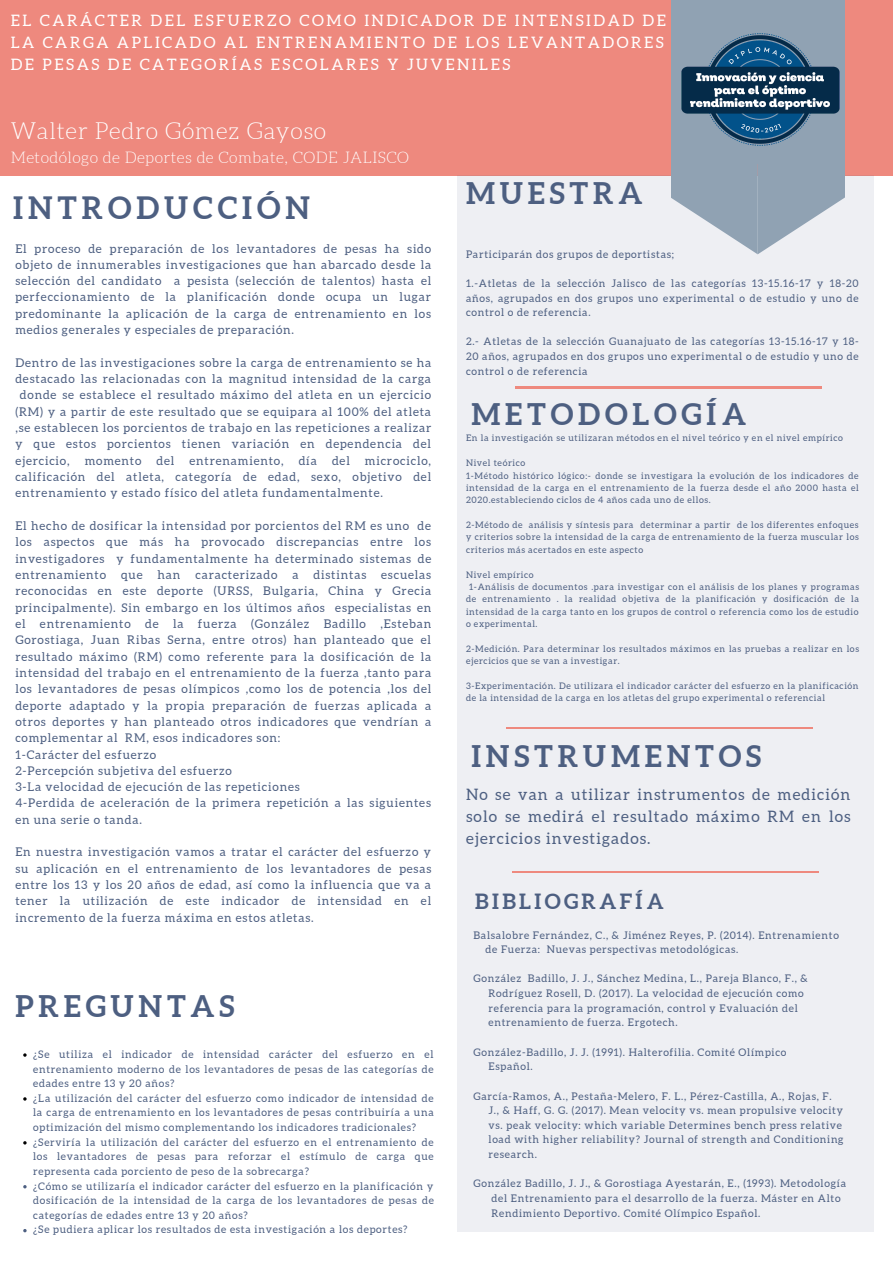
<style>
.page{position:relative;width:893px;height:1263px;background:#fff}
.page>*{position:absolute;margin:0;border:0;box-sizing:border-box;transform-origin:0 0}
.t1{font:700 30.83px "Aleo";letter-spacing:.16em;color:#4d5f81}
.t2{font:700 29.78px "Aleo";letter-spacing:.16em;color:#4d5f81}
.t3{font:300 23.17px "Aleo";letter-spacing:.03em;color:#fff}
.t4{font:700 21px "Aleo";letter-spacing:.16em;color:#4d5f81}
.t5{font:15.75px/22px "Aleo";letter-spacing:.16em;color:#fff}
.t6{font:15.75px/22px "Aleo";letter-spacing:.07em;color:#4d5f81;text-align:justify}
.t7{font:300 15.75px "Aleo";letter-spacing:.03em;color:#fff}
.t8{font:12px/16.4px "Aleo";letter-spacing:.07em;color:#4d5f81;text-align:justify}
.t9{font:10.5px/14.6px "Aleo";letter-spacing:.07em;color:#4d5f81;text-align:justify}
.t10{font:9px/12.4px "Aleo";letter-spacing:.07em;color:#4d5f81;text-align:justify}
</style>
<div class="page">
<div style="left:0;top:0;width:893px;height:175px;background:#ee897e"></div>
<div style="left:457px;top:175px;width:416px;height:1056px;background:#eeeff3"></div>
<div style="left:671px;top:0;width:173px;height:163px;background:#90a2b3"></div>
<svg style="left:671px;top:163px;width:173px;height:91px"></svg>
<hr style="left:515px;top:386px;width:306px;height:2px;background:#ee897e">
<hr style="left:505px;top:727px;width:307px;height:2px;background:#ee897e">
<svg style="left:23px;top:1053px;width:4px;height:4px"></svg>
<svg style="left:23px;top:1097px;width:4px;height:3px"></svg>
<svg style="left:23px;top:1141px;width:4px;height:3px"></svg>
<svg style="left:23px;top:1185px;width:4px;height:3px"></svg>
<svg style="left:23px;top:1229px;width:4px;height:3px"></svg>
<hr style="left:512px;top:871px;width:307px;height:2px;background:#ee897e">
<img style="left:681px;top:23px;width:164px;height:129px">
<p class="t5" style="left:11px;top:9px;width:657px">EL CARÁCTER DEL ESFUERZO COMO INDICADOR DE INTENSIDAD DE<br>LA CARGA APLICADO AL ENTRENAMIENTO DE LOS LEVANTADORES<br>DE PESAS DE CATEGORÍAS ESCOLARES Y JUVENILES</p>
<p class="t3" style="left:11px;top:118px;width:317px">Walter Pedro Gómez Gayoso</p>
<p class="t7" style="left:11px;top:149px;width:400px">Metodólogo de Deportes de Combate, CODE JALISCO</p>
<p class="t1" style="left:13px;top:190px;width:298px">INTRODUCCIÓN</p>
<p class="t8" style="left:15px;top:240px;width:417px">El proceso de preparación de los levantadores de pesas ha sido objeto de innumerables investigaciones que han abarcado desde la selección del candidato a pesista (selección de talentos) hasta el perfeccionamiento de la planificación donde ocupa un lugar predominante la aplicación de la carga de entrenamiento en los medios generales y especiales de preparación.</p>
<p class="t8" style="left:15px;top:354px;width:417px">Dentro de las investigaciones sobre la carga de entrenamiento se ha</p>
<p class="t8" style="left:15px;top:371px;width:417px">destacado las relacionadas con la magnitud intensidad de la carga</p>
<p class="t8" style="left:20px;top:387px;width:413px">donde se establece el resultado máximo del atleta en un ejercicio</p>
<p class="t8" style="left:15px;top:403px;width:417px">(RM) y a partir de este resultado que se equipara al 100% del atleta</p>
<p class="t8" style="left:15px;top:420px;width:417px">,se establecen los porcientos de trabajo en las repeticiones a realizar</p>
<p class="t8" style="left:15px;top:436px;width:417px">y que estos porcientos tienen variación en dependencia del</p>
<p class="t8" style="left:15px;top:452px;width:56px">ejercicio,</p>
<p class="t8" style="left:85px;top:452px;width:58px">momento</p>
<p class="t8" style="left:157px;top:452px;width:19px">del</p>
<p class="t8" style="left:189px;top:452px;width:96px">entrenamiento,</p>
<p class="t8" style="left:299px;top:452px;width:20px">día</p>
<p class="t8" style="left:332px;top:452px;width:19px">del</p>
<p class="t8" style="left:15px;top:452px;width:417px;text-indent:349px">microciclo, calificación del atleta, categoría de edad, sexo, objetivo del entrenamiento y estado físico del atleta fundamentalmente.</p>
<p class="t8" style="left:15px;top:517px;width:417px">El hecho de dosificar la intensidad por porcientos del RM es uno de los aspectos que más ha provocado discrepancias entre los investigadores y fundamentalmente ha determinado sistemas de entrenamiento que han caracterizado a distintas escuelas reconocidas en este deporte (URSS, Bulgaria, China y Grecia principalmente). Sin embargo en los últimos años especialistas en el entrenamiento de la fuerza (González Badillo ,Esteban Gorostiaga, Juan Ribas Serna, entre otros) han planteado que el resultado máximo (RM) como referente para la dosificación de la intensidad del trabajo en el entrenamiento de la fuerza ,tanto para los levantadores de pesas olímpicos ,como los de potencia ,los del deporte adaptado y la propia preparación de fuerzas aplicada a otros deportes y han planteado otros indicadores que vendrían a complementar al RM, esos indicadores son:</p>
<p class="t8" style="left:15px;top:746px;width:142px">1-Carácter del esfuerzo</p>
<p class="t8" style="left:15px;top:762px;width:218px">2-Percepción subjetiva del esfuerzo</p>
<p class="t8" style="left:15px;top:779px;width:286px">3-La velocidad de ejecución de las repeticiones</p>
<p class="t8" style="left:15px;top:795px;width:417px">4-Perdida de aceleración de la primera repetición a las siguientes en una serie o tanda.</p>
<p class="t8" style="left:15px;top:844px;width:417px">En nuestra investigación vamos a tratar el carácter del esfuerzo y su aplicación en el entrenamiento de los levantadores de pesas entre los 13 y los 20 años de edad, así como la influencia que va a tener la utilización de este indicador de intensidad en el incremento de la fuerza máxima en estos atletas.</p>
<p class="t2" style="left:16px;top:989px;width:220px">PREGUNTAS</p>
<p class="t9" style="left:33px;top:1047px;width:402px">¿Se utiliza el indicador de intensidad carácter del esfuerzo en el entrenamiento moderno de los levantadores de pesas de las categorías de edades entre 13 y 20 años?</p>
<p class="t9" style="left:33px;top:1091px;width:402px">¿La utilización del carácter del esfuerzo como indicador de intensidad de la carga de entrenamiento en los levantadores de pesas contribuiría a una optimización del mismo complementando los indicadores tradicionales?</p>
<p class="t9" style="left:33px;top:1134px;width:402px">¿Serviría la utilización del carácter del esfuerzo en el entrenamiento de los levantadores de pesas para reforzar el estímulo de carga que representa cada porciento de peso de la sobrecarga?</p>
<p class="t9" style="left:33px;top:1178px;width:402px">¿Cómo se utilizaría el indicador carácter del esfuerzo en la planificación y dosificación de la intensidad de la carga de los levantadores de pesas de categorías de edades entre 13 y 20 años?</p>
<p class="t9" style="left:33px;top:1222px;width:376px">¿Se pudiera aplicar los resultados de esta investigación a los deportes?</p>
<p class="t2" style="left:466px;top:176px;width:178px">MUESTRA</p>
<p class="t9" style="left:466px;top:247px;width:209px">Participarán dos grupos de deportistas;</p>
<p class="t9" style="left:466px;top:276px;width:394px">1.-Atletas de la selección Jalisco de las categorías 13-15.16-17 y 18-20 años, agrupados en dos grupos uno experimental o de estudio y uno de control o de referencia.</p>
<p class="t9" style="left:466px;top:334px;width:394px">2.- Atletas de la selección Guanajuato de las categorías 13-15.16-17 y 18- 20 años, agrupados en dos grupos uno experimental o de estudio y uno de control o de referencia</p>
<p class="t2" style="left:471px;top:397px;width:276px">METODOLOGÍA</p>
<p class="t10" style="left:466px;top:432px;width:378px">En la investigación se utilizaran métodos en el nivel teórico y en el nivel empírico</p>
<p class="t10" style="left:466px;top:457px;width:61px">Nivel teórico</p>
<p class="t10" style="left:466px;top:469px;width:394px">1-Método histórico lógico:- donde se investigara la evolución de los indicadores de intensidad de la carga en el entrenamiento de la fuerza desde el año 2000 hasta el 2020.estableciendo ciclos de 4 años cada uno de ellos.</p>
<p class="t10" style="left:466px;top:519px;width:394px">2-Método de análisis y síntesis para determinar a partir de los diferentes enfoques y criterios sobre la intensidad de la carga de entrenamiento de la fuerza muscular los criterios más acertados en este aspecto</p>
<p class="t10" style="left:466px;top:568px;width:69px">Nivel empírico</p>
<p class="t10" style="left:466px;top:580px;width:394px;text-indent:3px">1-Análisis de documentos .para investigar con el análisis de los planes y programas de entrenamiento . la realidad objetiva de la planificación y dosificación de la intensidad de la carga tanto en los grupos de control o referencia como los de estudio o experimental.</p>
<p class="t10" style="left:466px;top:642px;width:394px">2-Medición. Para determinar los resultados máximos en las pruebas a realizar en los ejercicios que se van a investigar.</p>
<p class="t10" style="left:466px;top:679px;width:394px">3-Experimentación. De utilizara el indicador carácter del esfuerzo en la planificación de la intensidad de la carga en los atletas del grupo experimental o referencial</p>
<p class="t2" style="left:471px;top:739px;width:291px">INSTRUMENTOS</p>
<p class="t6" style="left:466px;top:783px;width:386px">No se van a utilizar instrumentos de medición solo se medirá el resultado máximo RM en los ejercicios investigados.</p>
<p class="t4" style="left:475px;top:889px;width:190px">BIBLIOGRAFÍA</p>
<p class="t9" style="left:473px;top:927px;width:367px">Balsalobre Fernández, C., &amp; Jiménez Reyes, P. (2014). Entrenamiento</p>
<p class="t9" style="left:485px;top:942px;width:254px">de Fuerza: Nuevas perspectivas metodológicas.</p>
<p class="t9" style="left:473px;top:971px;width:336px">González Badillo, J. J., Sánchez Medina, L., Pareja Blanco, F., &amp;</p>
<p class="t9" style="left:488px;top:986px;width:317px">Rodríguez Rosell, D. (2017). La velocidad de ejecución como</p>
<p class="t9" style="left:488px;top:1001px;width:311px">referencia para la programación, control y Evaluación del</p>
<p class="t9" style="left:488px;top:1015px;width:191px">entrenamiento de fuerza. Ergotech.</p>
<p class="t9" style="left:473px;top:1044px;width:314px">González-Badillo, J. J. (1991). Halterofilia. Comité Olímpico</p>
<p class="t9" style="left:488px;top:1059px;width:46px">Español.</p>
<p class="t9" style="left:473px;top:1088px;width:359px">García-Ramos, A., Pestaña-Melero, F. L., Pérez-Castilla, A., Rojas, F.</p>
<p class="t9" style="left:488px;top:1103px;width:356px">J., &amp; Haff, G. G. (2017). Mean velocity vs. mean propulsive velocity</p>
<p class="t9" style="left:488px;top:1118px;width:355px">vs. peak velocity: which variable Determines bench press relative</p>
<p class="t9" style="left:488px;top:1132px;width:356px">load with higher reliability? Journal of strength and Conditioning</p>
<p class="t9" style="left:488px;top:1147px;width:50px">research.</p>
<p class="t9" style="left:473px;top:1176px;width:374px">González Badillo, J. J., &amp; Gorostiaga Ayestarán, E., (1993). Metodología</p>
<p class="t9" style="left:491px;top:1191px;width:350px">del Entrenamiento para el desarrollo de la fuerza. Máster en Alto</p>
<p class="t9" style="left:491px;top:1205px;width:270px">Rendimiento Deportivo. Comité Olímpico Español.</p>
</div>
